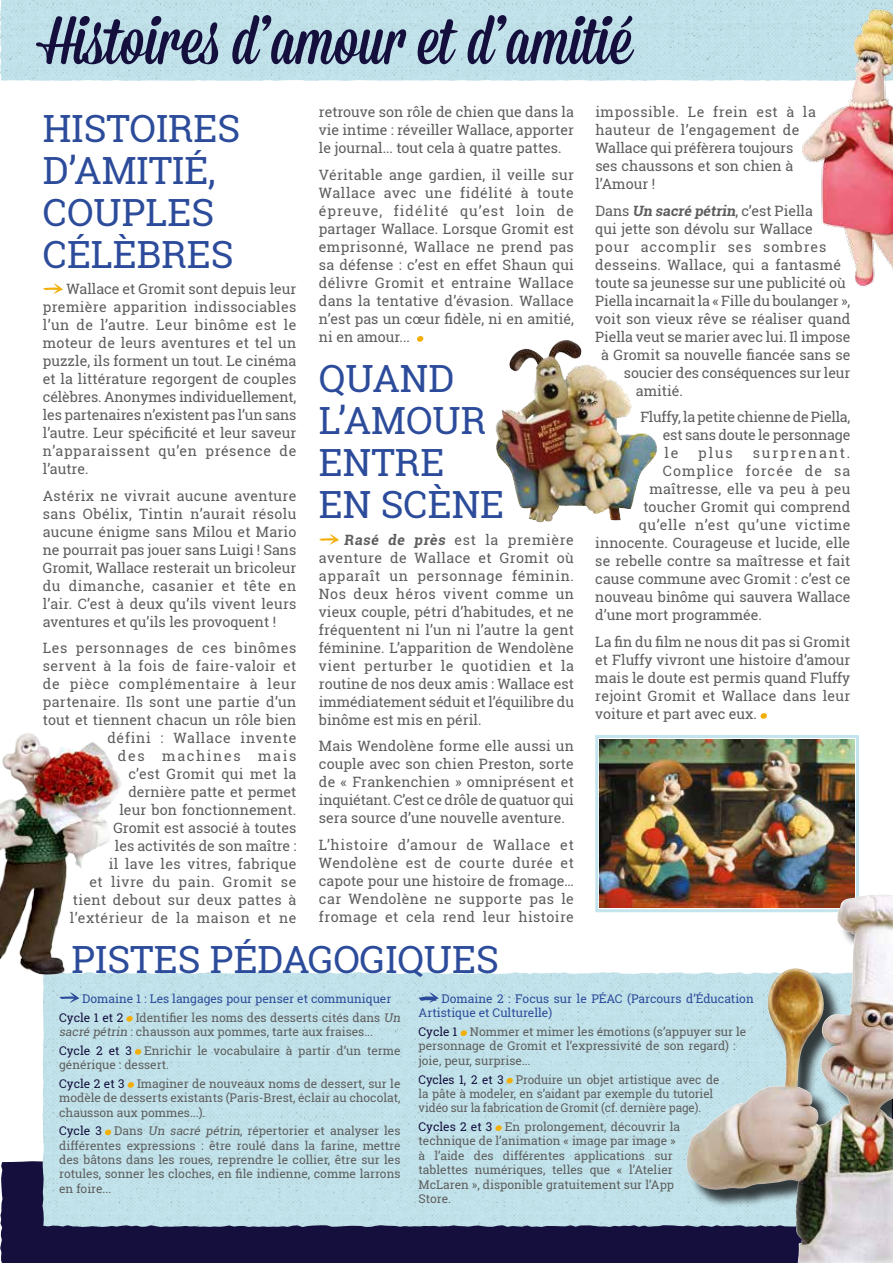
<style>
.page{position:relative;width:893px;height:1263px;background:#fff}
.page>*{position:absolute;margin:0;border:0;box-sizing:border-box;transform-origin:0 0}
.t1{font:67.5px "Mission Script";color:#140f3d}
.t2{font:37.5px/42px "Roboto Slab";color:#2c4c9b}
.t3{font:14.25px/18px "Roboto Slab";letter-spacing:.005em;color:#5e5e5e;text-align:justify}
.t4{font:14.25px/18px "Roboto Slab";letter-spacing:.025em;color:#5e5e5e;text-align:right}
.t5{font:14.25px "Roboto Slab";letter-spacing:-.015em;color:#5e5e5e}
.t6{font:14.25px "Roboto Slab";letter-spacing:.045em;color:#5e5e5e}
.t7{font:14.25px "Roboto Slab";letter-spacing:.065em;color:#5e5e5e}
.t8{font:14.25px "Roboto Slab";letter-spacing:.07em;color:#5e5e5e}
.t9{font:14.25px "Roboto Slab";letter-spacing:.135em;color:#5e5e5e}
.t10{font:12px/14.4px "Roboto Slab";color:#5e5e5e}
.t11{font:12px/18.6px "Roboto Slab";color:#2c4c9b}
.s1{font-weight:700}
.s2{color:#140f3d}
.s3{color:#5e5e5e}
</style>
<div class="page">
<div style="left:0;top:1161px;width:686px;height:102px;background:#140f3d"></div>
<svg style="left:43px;top:283px;width:20px;height:11px"></svg>
<div style="left:43px;top:972px;width:643px;height:255px;background:#c1e2ea"></div>
<svg style="left:59px;top:992px;width:20px;height:11px"></svg>
<svg style="left:126px;top:1015px;width:7px;height:7px"></svg>
<svg style="left:134px;top:1048px;width:8px;height:7px"></svg>
<svg style="left:127px;top:1082px;width:7px;height:6px"></svg>
<svg style="left:104px;top:1129px;width:8px;height:6px"></svg>
<svg style="left:419px;top:992px;width:20px;height:11px"></svg>
<svg style="left:460px;top:1030px;width:7px;height:6px"></svg>
<svg style="left:506px;top:1077px;width:7px;height:7px"></svg>
<svg style="left:495px;top:1125px;width:7px;height:6px"></svg>
<img style="left:0;top:0;width:785px;height:81px">
<svg style="left:417px;top:336px;width:7px;height:6px"></svg>
<svg style="left:319px;top:534px;width:20px;height:11px"></svg>
<svg style="left:760px;top:713px;width:7px;height:6px"></svg>
<img style="left:599px;top:739px;width:256px;height:169px">
<div style="left:595px;top:735px;width:264px;height:177px;border:3px solid #c4e5ed"></div>
<img style="left:495px;top:340px;width:71px;height:157px">
<img style="left:785px;top:0;width:108px;height:287px">
<img style="left:0;top:733px;width:136px;height:252px">
<div style="left:686px;top:894px;width:207px;height:369px;background:#fff;opacity:.75"></div>
<h1 class="t1" style="left:42px;top:0;width:592px">Histoires d’amour et d’amitié</h1>
<h2 class="t2" style="left:43px;top:107px;width:199px">HISTOIRES<br>D’AMITIÉ,<br>COUPLES<br>CÉLÈBRES</h2>
<p class="t3" style="left:43px;top:280px;width:255px;text-indent:24px">Wallace et Gromit sont depuis leur première apparition indissociables l’un de l’autre. Leur binôme est le moteur de leurs aventures et tel un puzzle, ils forment un tout. Le cinéma et la littérature regorgent de couples célèbres. Anonymes individuellement, les partenaires n’existent pas l’un sans l’autre. Leur spécificité et leur saveur n’apparaissent qu’en présence de l’autre.</p>
<p class="t3" style="left:43px;top:486px;width:255px">Astérix ne vivrait aucune aventure sans Obélix, Tintin n’aurait résolu aucune énigme sans Milou et Mario ne pourrait pas jouer sans Luigi ! Sans Gromit, Wallace resterait un bricoleur du dimanche, casanier et tête en l’air. C’est à deux qu’ils vivent leurs aventures et qu’ils les provoquent !</p>
<p class="t4" style="left:43px;top:639px;width:255px">Les personnages de ces binômes servent à la fois de faire-valoir et de pièce complémentaire à leur partenaire. Ils sont une partie d’un tout et tiennent chacun un rôle bien défini : Wallace invente<br>des machines mais<br>c’est Gromit qui met la<br>dernière patte et permet<br>leur bon fonctionnement.<br>Gromit est associé à toutes<br>les activités de son maître :<br>il lave les vitres, fabrique<br>et livre du pain. Gromit se<br>tient debout sur deux pattes à l’extérieur de la maison et ne</p>
<p class="t3" style="left:319px;top:103px;width:257px">retrouve son rôle de chien que dans la vie intime : réveiller Wallace, apporter le journal... tout cela à quatre pattes.</p>
<p class="t3" style="left:319px;top:165px;width:257px">Véritable ange gardien, il veille sur Wallace avec une fidélité à toute épreuve, fidélité qu’est loin de partager Wallace. Lorsque Gromit est emprisonné, Wallace ne prend pas sa défense : c’est en effet Shaun qui délivre Gromit et entraine Wallace dans la tentative d’évasion. Wallace n’est pas un cœur fidèle, ni en amitié, ni en amour...</p>
<h2 class="t2" style="left:319px;top:357px;width:187px">QUAND<br>L’AMOUR<br>ENTRE<br>EN SCÈNE</h2>
<p class="t3" style="left:319px;top:530px;width:257px;text-indent:25px"><span class="s1">Rasé de près</span> est la première aventure de Wallace et Gromit où apparaît un personnage féminin.<br>Nos deux héros vivent comme un vieux couple, pétri d’habitudes, et ne fréquentent ni l’un ni l’autre la gent féminine. L’apparition de Wendolène vient perturber le quotidien et la routine de nos deux amis : Wallace est immédiatement séduit et l’équilibre du binôme est mis en péril.</p>
<p class="t3" style="left:319px;top:737px;width:257px">Mais Wendolène forme elle aussi un couple avec son chien Preston, sorte de « Frankenchien » omniprésent et inquiétant. C’est ce drôle de quatuor qui sera source d’une nouvelle aventure.</p>
<p class="t3" style="left:319px;top:835px;width:257px">L’histoire d’amour de Wallace et Wendolène est de courte durée et capote pour une histoire de fromage… car Wendolène ne supporte pas le fromage et cela rend leur histoire</p>
<h2 class="t2" style="left:71px;top:938px;width:429px">PISTES PÉDAGOGIQUES</h2>
<p class="t3" style="left:595px;top:103px;width:222px;text-align:left">impossible. Le frein est à la hauteur de l’engagement de<br>Wallace qui préfèrera toujours ses chaussons et son chien à l’Amour !</p>
<p class="t3" style="left:595px;top:201px;width:219px">Dans <span class="s1">Un sacré pétrin</span>, c’est Piella</p>
<p class="t3" style="left:595px;top:219px;width:219px">qui jette son dévolu sur Wallace</p>
<p class="t7" style="left:595px;top:237px;width:232px">pour accomplir ses sombres</p>
<p class="t4" style="left:595px;top:255px;width:247px">desseins. Wallace, qui a fantasmé</p>
<p class="t3" style="left:595px;top:273px;width:252px">toute sa jeunesse sur une publicité où</p>
<p class="t5" style="left:595px;top:291px;width:256px">Piella incarnait la « Fille du boulanger »,</p>
<p class="t3" style="left:595px;top:309px;width:257px">voit son vieux rêve se réaliser quand</p>
<p class="t3" style="left:595px;top:327px;width:256px">Piella veut se marier avec lui. Il impose</p>
<p class="t3" style="left:601px;top:345px;width:251px">à Gromit sa nouvelle fiancée sans se</p>
<p class="t3" style="left:624px;top:363px;width:228px">soucier des conséquences sur leur</p>
<p class="t3" style="left:636px;top:381px;width:49px">amitié.</p>
<p class="t3" style="left:663px;top:408px;width:189px;text-indent:-23px">Fluffy, la petite chienne de Piella, est sans doute le personnage le</p>
<p class="t3" style="left:698px;top:444px;width:36px">plus</p>
<p class="t9" style="left:753px;top:443px;width:99px">surprenant.</p>
<p class="t8" style="left:663px;top:461px;width:189px">Complice forcée de sa</p>
<p class="t3" style="left:649px;top:480px;width:203px">maîtresse, elle va peu à peu</p>
<p class="t3" style="left:643px;top:498px;width:208px">toucher Gromit qui comprend</p>
<p class="t6" style="left:639px;top:515px;width:213px">qu’elle n’est qu’une victime</p>
<p class="t3" style="left:595px;top:534px;width:256px">innocente. Courageuse et lucide, elle</p>
<p class="t3" style="left:595px;top:552px;width:257px">se rebelle contre sa maîtresse et fait</p>
<p class="t3" style="left:595px;top:570px;width:257px">cause commune avec Gromit : c’est ce</p>
<p class="t3" style="left:595px;top:588px;width:257px">nouveau binôme qui sauvera Wallace</p>
<p class="t3" style="left:595px;top:606px;width:168px">d’une mort programmée.</p>
<p class="t3" style="left:595px;top:632px;width:257px">La fin du film ne nous dit pas si Gromit et Fluffy vivront une histoire d’amour mais le doute est permis quand Fluffy rejoint Gromit et Wallace dans leur voiture et part avec eux.</p>
<p class="t11" style="left:59px;top:989px;width:345px;text-indent:23px">Domaine 1 : Les langages pour penser et communiquer<br><span class="s2">Cycle 1 et 2</span> <span class="s3">Identifier les noms des desserts cités dans Un</span></p>
<p class="t10" style="left:59px;top:1022px;width:343px;line-height:18.6px">sacré pétrin : chausson aux pommes, tarte aux fraises...<br><span class="s2">Cycle 2 et 3</span> Enrichir le vocabulaire à partir d’un terme</p>
<p class="t10" style="left:59px;top:1055px;width:343px;line-height:18.6px">générique : dessert.<br><span class="s2">Cycle 2 et 3</span> Imaginer de nouveaux noms de dessert, sur le</p>
<p class="t10" style="left:59px;top:1090px;width:343px">modèle de desserts existants (Paris-Brest, éclair au chocolat, chausson aux pommes...).</p>
<p class="t10" style="left:59px;top:1123px;width:343px;text-align:justify"><span class="s2">Cycle 3</span> Dans Un sacré pétrin, répertorier et analyser les différentes expressions : être roulé dans la farine, mettre des bâtons dans les roues, reprendre le collier, être sur les rotules, sonner les cloches, en file indienne, comme larrons en foire...</p>
<p class="t11" style="left:419px;top:991px;width:337px;line-height:14.4px;text-indent:23px">Domaine 2 : Focus sur le PÉAC (Parcours d’Éducation<br>Artistique et Culturelle)</p>
<p class="t10" style="left:419px;top:1024px;width:329px"><span class="s2">Cycle 1</span> Nommer et mimer les émotions (s’appuyer sur le personnage de Gromit et l’expressivité de son regard) : joie, peur, surprise...</p>
<p class="t10" style="left:419px;top:1072px;width:302px"><span class="s2">Cycles 1, 2 et 3</span> Produire un objet artistique avec de la pâte à modeler, en s’aidant par exemple du tutoriel vidéo sur la fabrication de Gromit (cf. dernière page).</p>
<p class="t10" style="left:419px;top:1119px;width:263px"><span class="s2">Cycles 2 et 3</span> En prolongement, découvrir la technique de l’animation « image par image » à l’aide des différentes applications sur tablettes numériques, telles que « l’Atelier McLaren », disponible gratuitement sur l’App Store.</p>
</div>
